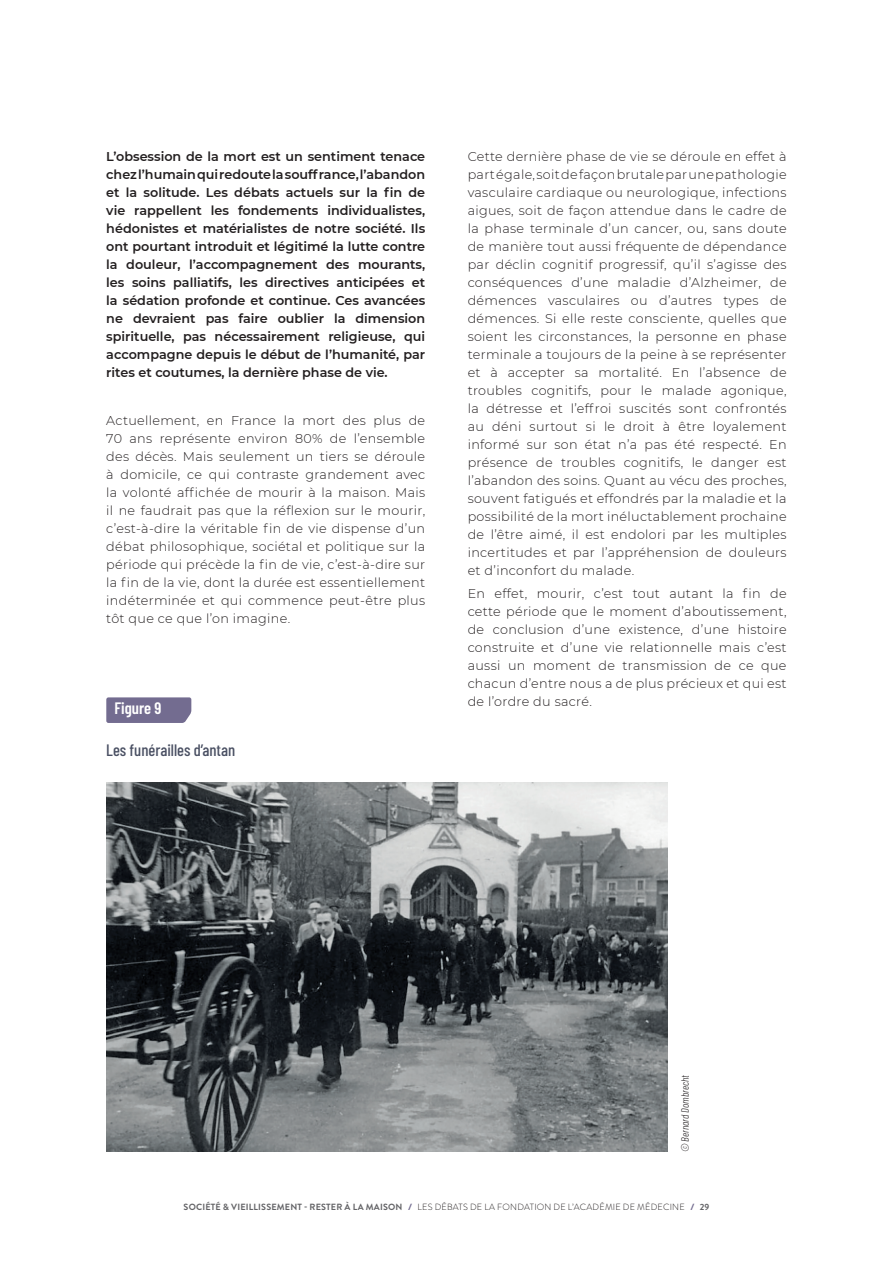
<style>
.page{position:relative;width:893px;height:1263px;background:#fff}
.page>*{position:absolute;margin:0;border:0;box-sizing:border-box;transform-origin:0 0}
.t1{font:500 16.5px "Barlow Condensed";color:#4a5063}
.t2{font:600 16.5px "Barlow Condensed";color:#fff}
.t3{font:300 12.75px/18px "Montserrat";letter-spacing:.025em;color:#231f20;text-align:justify}
.t4{font:600 12.75px/18px "Montserrat";color:#231f20;text-align:justify}
.t5{font:italic 300 10.5px "Barlow Condensed";color:#231f20}
.t6{font:300 9px "Brandon Grotesque";letter-spacing:.02em;color:#231f20}
.s1{font-weight:700;color:#636366}
.s2{font-weight:900;font-style:italic;color:#736c90}
</style>
<div class="page">
<svg style="left:106px;top:697px;width:85px;height:26px;background:#787194"></svg>
<img style="left:106px;top:782px;width:561px;height:369px">
<p class="t4" style="left:106px;top:147px;width:320px">L’obsession de la mort est un sentiment tenace chez l’humain qui redoute la souffrance, l’abandon et la solitude. Les débats actuels sur la fin de vie rappellent les fondements individualistes, hédonistes et matérialistes de notre société. Ils ont pourtant introduit et légitimé la lutte contre la douleur, l’accompagnement des mourants, les soins palliatifs, les directives anticipées et la sédation profonde et continue. Ces avancées ne devraient pas faire oublier la dimension spirituelle, pas nécessairement religieuse, qui accompagne depuis le début de l’humanité, par rites et coutumes, la dernière phase de vie.</p>
<p class="t3" style="left:106px;top:411px;width:320px">Actuellement, en France la mort des plus de 70 ans représente environ 80% de l’ensemble des décès. Mais seulement un tiers se déroule à domicile, ce qui contraste grandement avec la volonté affichée de mourir à la maison. Mais il ne faudrait pas que la réflexion sur le mourir, c’est-à-dire la véritable fin de vie dispense d’un débat philosophique, sociétal et politique sur la période qui précède la fin de vie, c’est-à-dire sur la fin de la vie, dont la durée est essentiellement indéterminée et qui commence peut-être plus tôt que ce que l’on imagine.</p>
<p class="t2" style="left:114px;top:696px;width:49px">Figure 9</p>
<p class="t1" style="left:106px;top:739px;width:130px">Les funérailles d’antan</p>
<p class="t3" style="left:468px;top:147px;width:320px">Cette dernière phase de vie se déroule en effet à part égale, soit de façon brutale par une pathologie vasculaire cardiaque ou neurologique, infections aigues, soit de façon attendue dans le cadre de la phase terminale d’un cancer, ou, sans doute de manière tout aussi fréquente de dépendance par déclin cognitif progressif, qu’il s’agisse des conséquences d’une maladie d’Alzheimer, de démences vasculaires ou d’autres types de démences. Si elle reste consciente, quelles que soient les circonstances, la personne en phase terminale a toujours de la peine à se représenter et à accepter sa mortalité. En l’absence de troubles cognitifs, pour le malade agonique, la détresse et l’effroi suscités sont confrontés au déni surtout si le droit à être loyalement informé sur son état n’a pas été respecté. En présence de troubles cognitifs, le danger est l’abandon des soins. Quant au vécu des proches, souvent fatigués et effondrés par la maladie et la possibilité de la mort inéluctablement prochaine de l’être aimé, il est endolori par les multiples incertitudes et par l’appréhension de douleurs et d’inconfort du malade.</p>
<p class="t3" style="left:468px;top:584px;width:320px">En effet, mourir, c’est tout autant la fin de cette période que le moment d’aboutissement, de conclusion d’une existence, d’une histoire construite et d’une vie relationnelle mais c’est aussi un moment de transmission de ce que chacun d’entre nous a de plus précieux et qui est de l’ordre du sacré.</p>
<p class="t5" style="left:678px;top:1152px;width:79px;rotate:-90deg">© Bernard Dombrecht</p>
<p class="t6" style="left:184px;top:1200px;width:527px"><span class="s1">SOCIÉTÉ &amp; VIEILLISSEMENT - RESTER À LA MAISON</span> <span class="s2">/</span> LES DÉBATS DE LA FONDATION DE L’ACADÉMIE DE MÉDECINE <span class="s2">/</span> <span class="s1">29</span></p>
</div>
